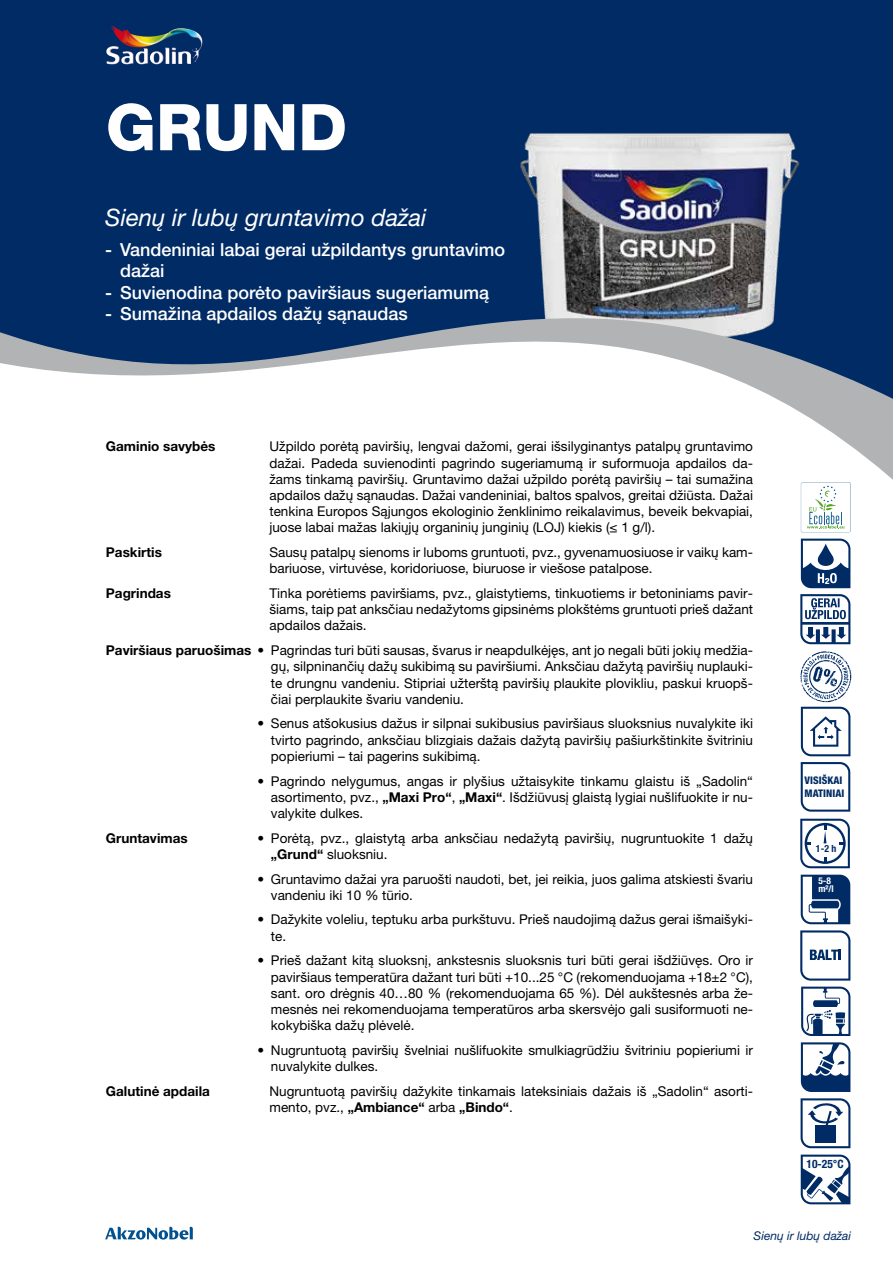
<style>
.page{position:relative;width:893px;height:1263px;background:#fff}
.page>*{position:absolute;margin:0;border:0;box-sizing:border-box;transform-origin:0 0}
.t1{font:800 64.5px "Helvetica Neue LT Pro";color:#fff}
.t2{font:italic 24px "Helvetica Neue LT Pro";color:#fff}
.t3{font:500 18px/21.6px "Helvetica Neue LT Pro";color:#fff}
.t4{font:13.5px/16.2px "Helvetica Neue LT Pro";color:#000;text-align:justify}
.t5{font:700 13.5px "Helvetica Neue LT Pro";color:#000}
.t6{font:italic 12px "Helvetica Neue LT Pro";color:#002b65}
.t7{font:700 condensed 11.55px "Helvetica Neue LT Pro";color:#002b65}
.t8{font:800 condensed 10.5px/12.6px "Helvetica Neue LT Pro";color:#002b65}
.t9{font:700 condensed 9.9px "Helvetica Neue LT Pro";color:#002b65}
.t10{font:700 condensed 9.45px/8.2px "Helvetica Neue LT Pro";color:#fff}
.s1{font-weight:700}
</style>
<div class="page">
<svg style="left:105px;top:1227px;width:88px;height:12px"></svg>
<svg style="left:0;top:0;width:893px;height:504px;fill:#002b65"></svg>
<svg style="left:801px;top:1042px;width:49px;height:50px"></svg>
<svg style="left:801px;top:875px;width:49px;height:49px"></svg>
<svg style="left:801px;top:1098px;width:49px;height:50px"></svg>
<svg style="left:801px;top:1154px;width:49px;height:50px"></svg>
<img style="left:106px;top:26px;width:98px;height:38px">
<svg style="left:800px;top:819px;width:50px;height:49px"></svg>
<svg style="left:801px;top:539px;width:49px;height:49px"></svg>
<svg style="left:801px;top:483px;width:49px;height:49px"></svg>
<svg style="left:800px;top:651px;width:51px;height:105px"></svg>
<svg style="left:801px;top:987px;width:49px;height:49px"></svg>
<svg style="left:800px;top:930px;width:50px;height:51px"></svg>
<svg style="left:800px;top:594px;width:50px;height:50px"></svg>
<svg style="left:801px;top:762px;width:49px;height:50px"></svg>
<h1 class="t1" style="left:106px;top:89px;width:243px">GRUND</h1>
<h2 class="t2" style="left:105px;top:203px;width:323px">Sienų ir lubų gruntavimo dažai</h2>
<h3 class="t3" style="left:120px;top:238px;width:386px;text-indent:-15px">- Vandeniniai labai gerai užpildantys gruntavimo dažai</h3>
<h3 class="t3" style="left:105px;top:281px;width:385px">- Suvienodina porėto paviršiaus sugeriamumą</h3>
<h3 class="t3" style="left:105px;top:303px;width:304px">- Sumažina apdailos dažų sąnaudas</h3>
<p class="t5" style="left:106px;top:438px;width:111px">Gaminio savybės</p>
<p class="t4" style="left:269px;top:438px;width:485px">Užpildo porėtą paviršių, lengvai dažomi, gerai išsilyginantys patalpų gruntavimo dažai. Padeda suvienodinti pagrindo sugeriamumą ir suformuoja apdailos da&shy;žams tinkamą paviršių. Gruntavimo dažai užpildo porėtą paviršių – tai sumažina apdailos dažų sąnaudas. Dažai vandeniniai, baltos spalvos, greitai džiūsta. Dažai tenkina Europos Sąjungos ekologinio ženklinimo reikalavimus, beveik bekvapiai, juose labai mažas lakiųjų organinių junginių (LOJ) kiekis (≤ 1 g/l).</p>
<p class="t5" style="left:106px;top:544px;width:57px">Paskirtis</p>
<p class="t4" style="left:269px;top:544px;width:485px">Sausų patalpų sienoms ir luboms gruntuoti, pvz., gyvenamuosiuose ir vaikų kam&shy;bariuose, virtuvėse, koridoriuose, biuruose ir viešose patalpose.</p>
<p class="t5" style="left:106px;top:585px;width:66px">Pagrindas</p>
<p class="t4" style="left:269px;top:585px;width:485px">Tinka porėtiems paviršiams, pvz., glaistytiems, tinkuotiems ir betoniniams pavir&shy;šiams, taip pat anksčiau nedažytoms gipsinėms plokštėms gruntuoti prieš dažant apdailos dažais.</p>
<p class="t4" style="left:271px;top:642px;width:484px;text-indent:-165px"><span class="s1">Paviršiaus paruošimas •</span> Pagrindas turi būti sausas, švarus ir neapdulkėjęs, ant jo negali būti jokių medžia&shy;gų, silpninančių dažų sukibimą su paviršiumi. Anksčiau dažytą paviršių nuplauki&shy;te drungnu vandeniu. Stipriai užterštą paviršių plaukite plovikliu, paskui kruopš&shy;čiai perplaukite švariu vandeniu.</p>
<p class="t4" style="left:271px;top:715px;width:484px;text-indent:-14px"><span class="s1">•</span> Senus atšokusius dažus ir silpnai sukibusius paviršiaus sluoksnius nuvalykite iki tvirto pagrindo, anksčiau blizgiais dažais dažytą paviršių pašiurkštinkite švitriniu popieriumi – tai pagerins sukibimą.</p>
<p class="t4" style="left:271px;top:772px;width:484px;text-indent:-14px"><span class="s1">•</span> Pagrindo nelygumus, angas ir plyšius užtaisykite tinkamu glaistu iš „Sadolin“ asortimento, pvz., <span class="s1">„Maxi Pro“</span>, <span class="s1">„Maxi“</span>. Išdžiūvusį glaistą lygiai nušlifuokite ir nu&shy;valykite dulkes.</p>
<p class="t5" style="left:106px;top:829px;width:83px">Gruntavimas</p>
<p class="t4" style="left:271px;top:829px;width:483px;text-indent:-14px"><span class="s1">•</span> Porėtą, pvz., glaistytą arba anksčiau nedažytą paviršių, nugruntuokite 1 dažų <span class="s1">„Grund“</span> sluoksniu.</p>
<p class="t4" style="left:271px;top:870px;width:484px;text-indent:-14px"><span class="s1">•</span> Gruntavimo dažai yra paruošti naudoti, bet, jei reikia, juos galima atskiesti švariu vandeniu iki 10 % tūrio.</p>
<p class="t4" style="left:271px;top:911px;width:483px;text-indent:-14px"><span class="s1">•</span> Dažykite voleliu, teptuku arba purkštuvu. Prieš naudojimą dažus gerai išmaišyki&shy;te.</p>
<p class="t4" style="left:271px;top:952px;width:484px;text-indent:-14px"><span class="s1">•</span> Prieš dažant kitą sluoksnį, ankstesnis sluoksnis turi būti gerai išdžiūvęs. Oro ir paviršiaus temperatūra dažant turi būti +10...25 °C (rekomenduojama +18±2 °C), sant. oro drėgnis 40…80 % (rekomenduojama 65 %). Dėl aukštesnės arba že&shy;mesnės nei rekomenduojama temperatūros arba skersvėjo gali susiformuoti ne&shy;kokybiška dažų plėvelė.</p>
<p class="t4" style="left:271px;top:1042px;width:484px;text-indent:-14px"><span class="s1">•</span> Nugruntuotą paviršių švelniai nušlifuokite smulkiagrūdžiu švitriniu popieriumi ir nuvalykite dulkes.</p>
<p class="t5" style="left:106px;top:1083px;width:105px">Galutinė apdaila</p>
<p class="t4" style="left:269px;top:1083px;width:485px">Nugruntuotą paviršių dažykite tinkamais lateksiniais dažais iš „Sadolin“ asorti&shy;mento, pvz., <span class="s1">„Ambiance“</span> arba <span class="s1">„Bindo“</span>.</p>
<p class="t8" style="left:805px;top:774px;width:41px">VISIŠKAI<br>MATINIAI</p>
<p class="t9" style="left:816px;top:843px;width:22px">1-2 h</p>
<p class="t10" style="left:818px;top:877px;width:17px">5-8 m²/l</p>
<p class="t7" style="left:806px;top:1157px;width:39px">10-25°C</p>
<p class="t6" style="left:754px;top:1228px;width:99px">Sienų ir lubų dažai</p>
</div>
